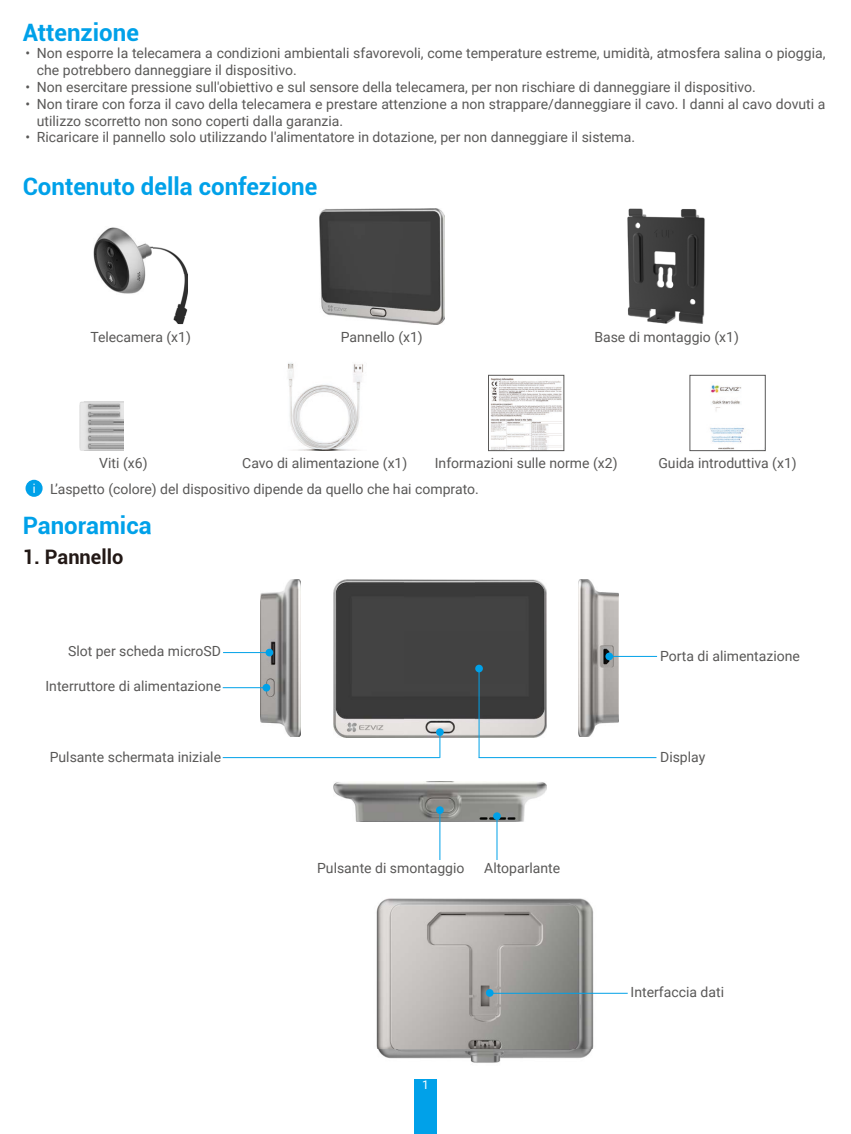
<style>
.page{position:relative;width:851px;height:1134px;background:#fff}
.page>*{position:absolute;margin:0;border:0;box-sizing:border-box;transform-origin:0 0}
.t1{font:700 24px "Roboto";color:#00a1e9}
.t2{font:700 20px "Roboto";color:#231916}
.t3{font:14px/16.8px "Roboto";color:#595857}
.t4{font:12px "Roboto";color:#fff}
</style>
<div class="page">
<div style="left:414px;top:1080px;width:23px;height:54px;background:#00a1e9"></div>
<img style="left:153px;top:247px;width:35px;height:77px">
<img style="left:93px;top:227px;width:60px;height:67px">
<img style="left:319px;top:208px;width:125px;height:116px">
<img style="left:627px;top:209px;width:78px;height:115px">
<img style="left:79px;top:402px;width:44px;height:49px">
<img style="left:288px;top:363px;width:76px;height:88px">
<img style="left:490px;top:378px;width:72px;height:71px">
<div style="left:488px;top:375px;width:76px;height:76px;border:1px solid #595857"></div>
<img style="left:710px;top:385px;width:34px;height:64px">
<div style="left:689px;top:375px;width:76px;height:76px;border:1px solid #595858"></div>
<div style="left:26px;top:480px;width:17px;height:17px;background:#00a1e9;border-radius:50%"></div>
<svg style="left:33px;top:484px;width:2px;height:9px"></svg>
<img style="left:333px;top:781px;width:213px;height:41px">
<img style="left:333px;top:579px;width:213px;height:158px">
<img style="left:578px;top:579px;width:41px;height:158px">
<img style="left:261px;top:579px;width:40px;height:158px">
<hr style="left:611px;top:656px;width:46px;height:1px;background:#00a1e8">
<div style="left:605px;top:652px;width:8px;height:8px;background:#00a1e8;border-radius:50%"></div>
<svg style="left:439px;top:736px;width:1px;height:21px"></svg>
<hr style="left:478px;top:671px;width:1px;height:87px;background:#00a1e8">
<div style="left:436px;top:728px;width:7px;height:8px;background:#00a1e8;border-radius:50%"></div>
<div style="left:475px;top:665px;width:8px;height:7px;background:#00a1e8;border-radius:50%"></div>
<hr style="left:439px;top:812px;width:1px;height:48px;background:#00a1e8">
<div style="left:436px;top:806px;width:7px;height:8px;background:#00a1e8;border-radius:50%"></div>
<hr style="left:496px;top:818px;width:1px;height:42px;background:#00a1e8">
<div style="left:493px;top:812px;width:7px;height:8px;background:#00a1e8;border-radius:50%"></div>
<hr style="left:223px;top:652px;width:44px;height:1px;background:#00a1e8">
<div style="left:265px;top:649px;width:8px;height:7px;background:#00a1e8;border-radius:50%"></div>
<hr style="left:223px;top:687px;width:41px;height:1px;background:#00a1e8">
<hr style="left:223px;top:757px;width:217px;height:1px;background:#00a1e8">
<hr style="left:478px;top:757px;width:178px;height:1px;background:#00a1e8">
<div style="left:262px;top:684px;width:8px;height:7px;background:#00a1e8;border-radius:50%"></div>
<img style="left:376px;top:898px;width:223px;height:165px">
<hr style="left:491px;top:993px;width:136px;height:1px;background:#00a1e8">
<div style="left:486px;top:989px;width:7px;height:8px;background:#00a1e8;border-radius:50%"></div>
<h1 class="t1" style="left:23px;top:15px;width:118px">Attenzione</h1>
<p class="t3" style="left:37px;top:44px;width:790px;text-indent:-11px">• Non esporre la telecamera a condizioni ambientali sfavorevoli, come temperature estreme, umidità, atmosfera salina o pioggia, che potrebbero danneggiare il dispositivo.</p>
<p class="t3" style="left:26px;top:78px;width:731px">• Non esercitare pressione sull'obiettivo e sul sensore della telecamera, per non rischiare di danneggiare il dispositivo.</p>
<p class="t3" style="left:37px;top:95px;width:790px;text-indent:-11px">• Non tirare con forza il cavo della telecamera e prestare attenzione a non strappare/danneggiare il cavo. I danni al cavo dovuti a utilizzo scorretto non sono coperti dalla garanzia.</p>
<p class="t3" style="left:26px;top:128px;width:611px">• Ricaricare il pannello solo utilizzando l'alimentatore in dotazione, per non danneggiare il sistema.</p>
<h1 class="t1" style="left:23px;top:170px;width:296px">Contenuto della confezione</h1>
<p class="t3" style="left:90px;top:328px;width:102px">Telecamera (x1)</p>
<p class="t3" style="left:341px;top:328px;width:83px">Pannello (x1)</p>
<p class="t3" style="left:594px;top:328px;width:146px">Base di montaggio (x1)</p>
<p class="t3" style="left:99px;top:454px;width:50px">Viti (x6)</p>
<p class="t3" style="left:242px;top:454px;width:166px">Cavo di alimentazione (x1)</p>
<p class="t3" style="left:435px;top:454px;width:184px">Informazioni sulle norme (x2)</p>
<p class="t3" style="left:658px;top:454px;width:140px">Guida introduttiva (x1)</p>
<p class="t3" style="left:50px;top:480px;width:430px">L’aspetto (colore) del dispositivo dipende da quello che hai comprato.</p>
<h1 class="t1" style="left:23px;top:509px;width:130px">Panoramica</h1>
<h2 class="t2" style="left:23px;top:543px;width:102px">1. Pannello</h2>
<p class="t3" style="left:68px;top:642px;width:154px">Slot per scheda microSD</p>
<p class="t3" style="left:45px;top:677px;width:177px">Interruttore di alimentazione</p>
<p class="t3" style="left:50px;top:748px;width:173px">Pulsante schermata iniziale</p>
<p class="t3" style="left:317px;top:859px;width:149px">Pulsante di smontaggio</p>
<p class="t3" style="left:484px;top:859px;width:77px">Altoparlante</p>
<p class="t4" style="left:422px;top:1076px;width:8px">1</p>
<p class="t3" style="left:660px;top:647px;width:141px">Porta di alimentazione</p>
<p class="t3" style="left:660px;top:748px;width:47px">Display</p>
<p class="t3" style="left:630px;top:983px;width:95px">Interfaccia dati</p>
</div>
